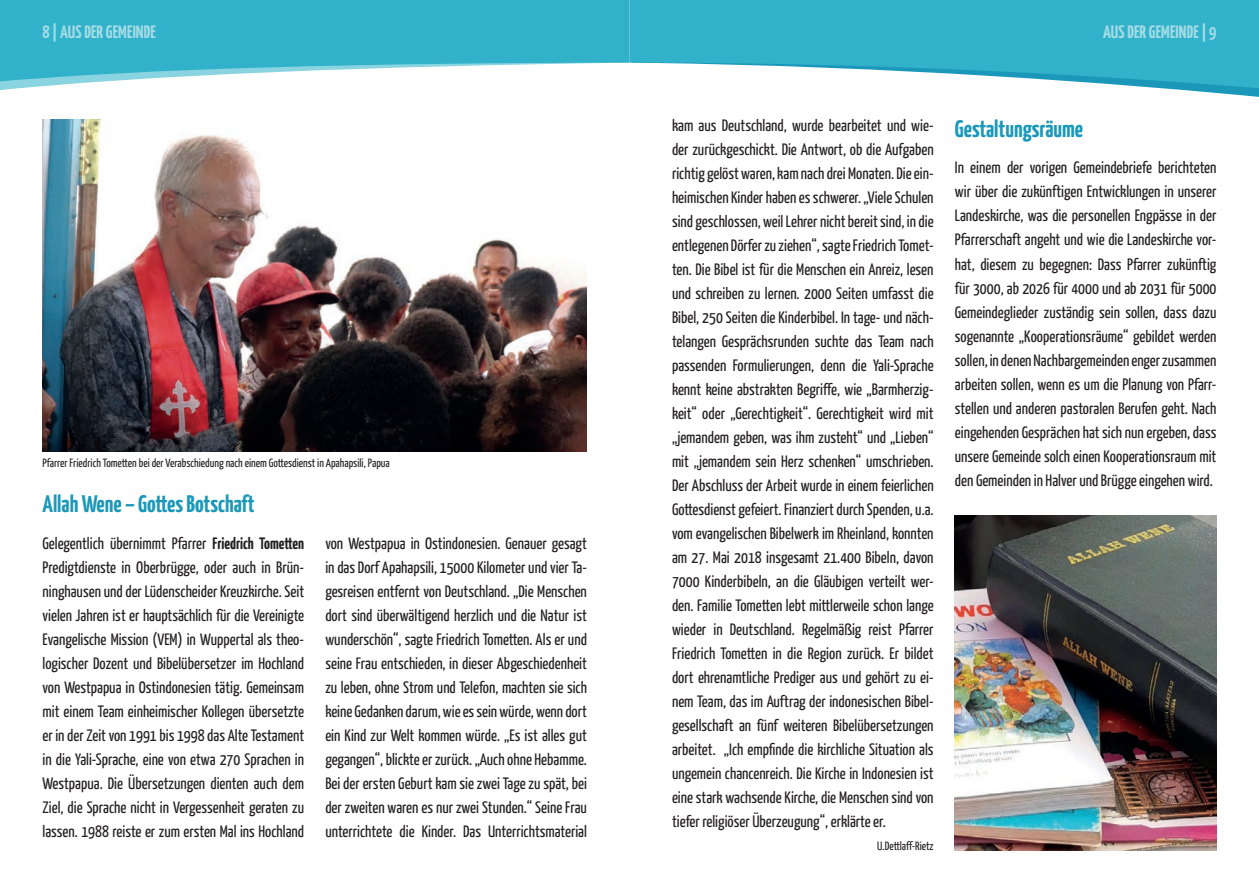
<style>
.page{position:relative;width:1259px;height:893px;background:#fff}
.page>*{position:absolute;margin:0;border:0;box-sizing:border-box;transform-origin:0 0}
.t1{font:700 24px "Yanone Kaffeesatz";color:#1b98b9}
.t2{font:700 18px "Yanone Kaffeesatz";letter-spacing:.01em;color:#a5dce6}
.t3{font:16.5px/24px "Yanone Kaffeesatz";color:#231f20;text-align:justify}
.t4{font:12px "Yanone Kaffeesatz";color:#231f20}
.s1{font-weight:700}
</style>
<div class="page">
<img style="left:43px;top:119px;width:544px;height:332px">
<img style="left:955px;top:516px;width:261px;height:334px">
<svg style="left:1172px;top:89px;width:87px;height:8px"></svg>
<svg style="left:629px;top:0;width:630px;height:89px;fill:#31b2ca"></svg>
<svg style="left:0;top:83px;width:80px;height:7px"></svg>
<svg style="left:0;top:0;width:629px;height:83px;background:#50bdd2"></svg>
<p class="t2" style="left:43px;top:21px;width:115px">8 | AUS DER GEMEINDE</p>
<p class="t2" style="left:1103px;top:21px;width:115px">AUS DER GEMEINDE | 9</p>
<p class="t4" style="left:43px;top:455px;width:349px">Pfarrer Friedrich Tometten bei der Verabschiedung nach einem Gottesdienst in Apahapsili, Papua</p>
<h1 class="t1" style="left:43px;top:489px;width:214px">Allah Wene – Gottes Botschaft</h1>
<p class="t3" style="left:43px;top:530px;width:263px">Gelegentlich übernimmt Pfarrer <span class="s1">Friedrich Tometten </span>Predigtdienste in Oberbrügge, oder auch in Brün&shy;ninghausen und der Lüdenscheider Kreuzkirche. Seit vielen Jahren ist er hauptsächlich für die Vereinigte Evangelische Mission (VEM) in Wuppertal als theo&shy;logischer Dozent und Bibelübersetzer im Hochland von Westpapua in Ostindonesien tätig. Gemeinsam mit einem Team einheimischer Kollegen übersetzte er in der Zeit von 1991 bis 1998 das Alte Testament in die Yali-Sprache, eine von etwa 270 Sprachen in Westpapua. Die Übersetzungen dienten auch dem Ziel, die Sprache nicht in Vergessenheit geraten zu lassen. 1988 reiste er zum ersten Mal ins Hochland</p>
<p class="t3" style="left:325px;top:531px;width:263px">von Westpapua in Ostindonesien. Genauer gesagt in das Dorf Apahapsili, 15000 Kilometer und vier Ta&shy;gesreisen entfernt von Deutschland. „Die Menschen dort sind überwältigend herzlich und die Natur ist wunderschön“, sagte Friedrich Tometten. Als er und seine Frau entschieden, in dieser Abgeschiedenheit zu leben, ohne Strom und Telefon, machten sie sich keine Gedanken darum, wie es sein würde, wenn dort ein Kind zur Welt kommen würde. „Es ist alles gut gegangen“, blickte er zurück. „Auch ohne Hebamme.<br>Bei der ersten Geburt kam sie zwei Tage zu spät, bei der zweiten waren es nur zwei Stunden.“ Seine Frau unterrichtete die Kinder. Das Unterrichtsmaterial</p>
<p class="t3" style="left:672px;top:113px;width:263px">kam aus Deutschland, wurde bearbeitet und wie&shy;der zurückgeschickt. Die Antwort, ob die Aufgaben richtig gelöst waren, kam nach drei Monaten. Die ein&shy;heimischen Kinder haben es schwerer. „Viele Schulen sind geschlossen, weil Lehrer nicht bereit sind, in die entlegenen Dörfer zu ziehen“, sagte Friedrich Tomet&shy;ten. Die Bibel ist für die Menschen ein Anreiz, lesen und schreiben zu lernen. 2000 Seiten umfasst die Bibel, 250 Seiten die Kinderbibel. In tage- und näch&shy;telangen Gesprächsrunden suchte das Team nach passenden Formulierungen, denn die Yali-Sprache kennt keine abstrakten Begriffe, wie „Barmherzig&shy;keit“ oder „Gerechtigkeit“. Gerechtigkeit wird mit „jemandem geben, was ihm zusteht“ und „Lieben“ mit „jemandem sein Herz schenken“ umschrieben.<br>Der Abschluss der Arbeit wurde in einem feierlichen Gottesdienst gefeiert. Finanziert durch Spenden, u.a. vom evangelischen Bibelwerk im Rheinland, konnten am 27. Mai 2018 insgesamt 21.400 Bibeln, davon 7000 Kinderbibeln, an die Gläubigen verteilt wer&shy;den. Familie Tometten lebt mittlerweile schon lange wieder in Deutschland. Regelmäßig reist Pfarrer Friedrich Tometten in die Region zurück. Er bildet dort ehrenamtliche Prediger aus und gehört zu ei&shy;nem Team, das im Auftrag der indonesischen Bibel&shy;gesellschaft an fünf weiteren Bibelübersetzungen arbeitet. „Ich empfinde die kirchliche Situation als ungemein chancenreich. Die Kirche in Indonesien ist eine stark wachsende Kirche, die Menschen sind von tiefer religiöser Überzeugung“, erklärte er.</p>
<p class="t4" style="left:877px;top:839px;width:58px">U.Dettlaff-Rietz</p>
<h1 class="t1" style="left:955px;top:114px;width:130px">Gestaltungsräume</h1>
<p class="t3" style="left:955px;top:155px;width:263px">In einem der vorigen Gemeindebriefe berichteten wir über die zukünftigen Entwicklungen in unserer Landeskirche, was die personellen Engpässe in der Pfarrerschaft angeht und wie die Landeskirche vor&shy;hat, diesem zu begegnen: Dass Pfarrer zukünftig für 3000, ab 2026 für 4000 und ab 2031 für 5000<br>Gemeindeglieder zuständig sein sollen, dass dazu sogenannte „Kooperationsräume“ gebildet werden sollen, in denen Nachbargemeinden enger zusammen arbeiten sollen, wenn es um die Planung von Pfarr&shy;stellen und anderen pastoralen Berufen geht. Nach eingehenden Gesprächen hat sich nun ergeben, dass unsere Gemeinde solch einen Kooperationsraum mit den Gemeinden in Halver und Brügge eingehen wird.</p>
</div>
